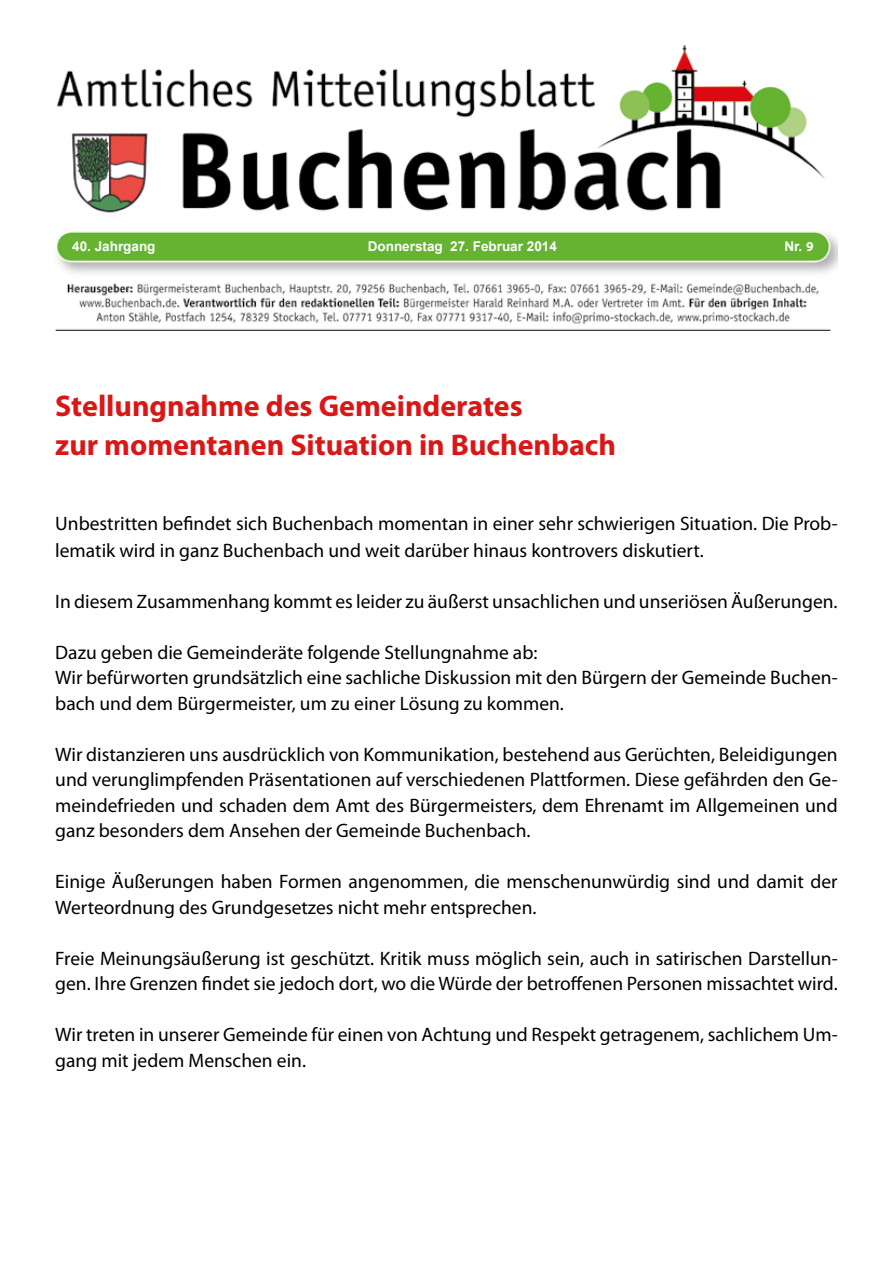
<style>
.page{position:relative;width:893px;height:1263px;background:#fff}
.page>*{position:absolute;margin:0;border:0;box-sizing:border-box;transform-origin:0 0}
.t1{font:700 30px/39px "Myriad Pro";color:#da1716}
.t2{font:19.5px/25.5px "Myriad Pro";color:#000}
.t3{font:700 13.5px "Arial";color:#fff}
.s1{font-family:"Myriad Pro"}
</style>
<div class="page">
<img style="left:55px;top:45px;width:783px;height:285px">
<p class="t3" style="left:72px;top:237px;width:85px">40. Jahrgang</p>
<p class="t3" style="left:368px;top:237px;width:191px">Donnerstag 27. Februar 2014</p>
<p class="t3" style="left:784px;top:237px;width:31px">Nr. <span class="s1">9</span></p>
<h1 class="t1" style="left:55px;top:385px;width:562px">Stellungnahme des Gemeinderates<br>zur momentanen Situation in Buchenbach</h1>
<p class="t2" style="left:55px;top:509px;width:784px;line-height:27px">Unbestritten befindet sich Buchenbach momentan in einer sehr schwierigen Situation. Die Prob&shy;lematik wird in ganz Buchenbach und weit darüber hinaus kontrovers diskutiert.</p>
<p class="t2" style="left:55px;top:588px;width:784px">In diesem Zusammenhang kommt es leider zu äußerst unsachlichen und unseriösen Äußerungen.</p>
<p class="t2" style="left:55px;top:639px;width:784px">Dazu geben die Gemeinderäte folgende Stellungnahme ab:<br>Wir befürworten grundsätzlich eine sachliche Diskussion mit den Bürgern der Gemeinde Buchen&shy;bach und dem Bürgermeister, um zu einer Lösung zu kommen.</p>
<p class="t2" style="left:55px;top:741px;width:784px;text-align:justify">Wir distanzieren uns ausdrücklich von Kommunikation, bestehend aus Gerüchten, Beleidigungen und verunglimpfenden Präsentationen auf verschiedenen Plattformen. Diese gefährden den Ge&shy;meindefrieden und schaden dem Amt des Bürgermeisters, dem Ehrenamt im Allgemeinen und ganz besonders dem Ansehen der Gemeinde Buchenbach.</p>
<p class="t2" style="left:55px;top:869px;width:784px">Einige Äußerungen haben Formen angenommen, die menschenunwürdig sind und damit der<br>Werteordnung des Grundgesetzes nicht mehr entsprechen.</p>
<p class="t2" style="left:55px;top:945px;width:784px">Freie Meinungsäußerung ist geschützt. Kritik muss möglich sein, auch in satirischen Darstellun&shy;gen. Ihre Grenzen findet sie jedoch dort, wo die Würde der betroffenen Personen missachtet wird.</p>
<p class="t2" style="left:55px;top:1022px;width:784px">Wir treten in unserer Gemeinde für einen von Achtung und Respekt getragenem, sachlichem Um&shy;gang mit jedem Menschen ein.</p>
</div>
